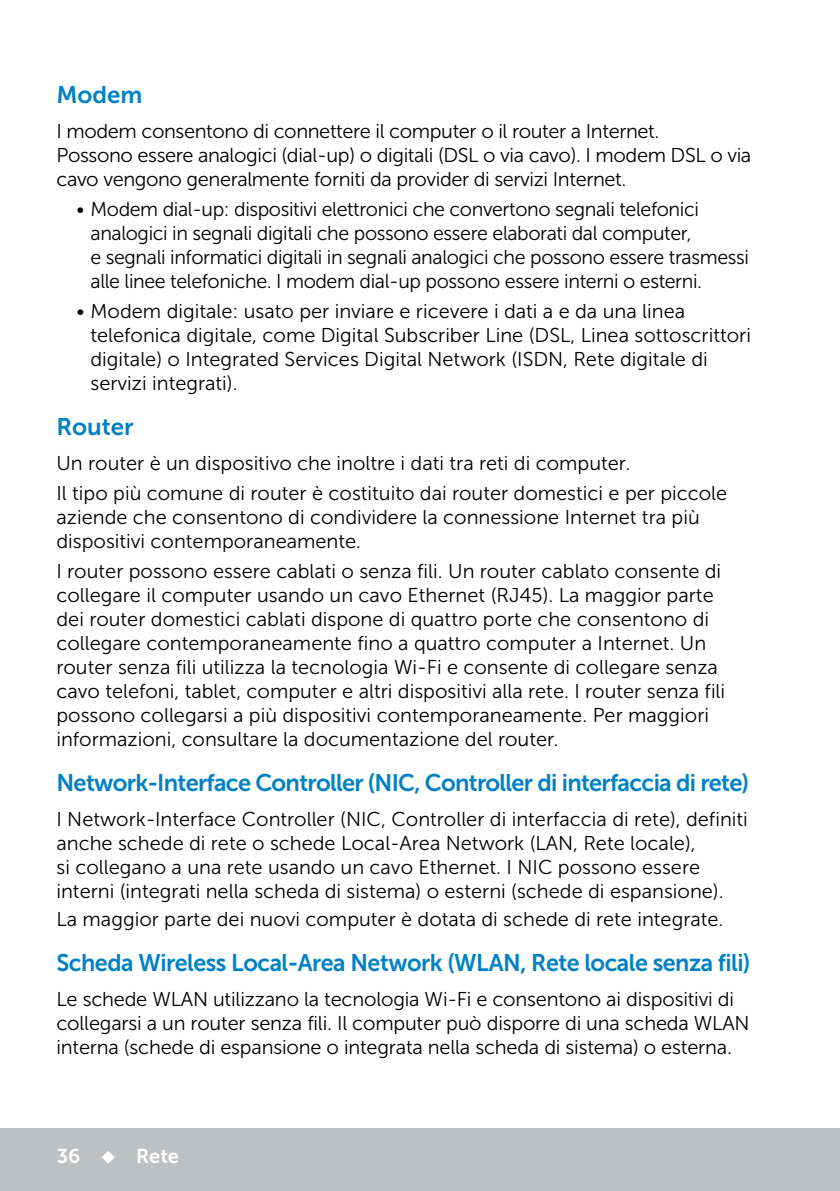
<style>
.page{position:relative;width:840px;height:1191px;background:#fff}
.page>*{position:absolute;margin:0;border:0;box-sizing:border-box;transform-origin:0 0}
.Head2{font:24px "Museo Sans For Dell 700";letter-spacing:-.02em;color:#0081c6}
.Paragraph{font:20px/24px "Museo Sans For Dell 300";color:#000}
.Paragraph-2{font:20px/24px "Museo Sans For Dell 300";letter-spacing:-.02em;color:#000}
.t1{font:20px "Museo Sans For Dell 700";color:#fff}
</style>
<div class="page">
<div style="left:0;top:1128px;width:839px;height:63px;background:#bec0c2"></div>
<p class="Head2" style="left:56px;top:81px;width:87px">Modem</p>
<p class="Paragraph-2" style="left:56px;top:120px;width:696px">I modem consentono di connettere il computer o il router a Internet.<br>Possono essere analogici (dial-up) o digitali (DSL o via cavo). I modem DSL o via cavo vengono generalmente forniti da provider di servizi Internet.</p>
<p class="Paragraph-2" style="left:90px;top:197px;width:659px;text-indent:-14px">• Modem dial-up: dispositivi elettronici che convertono segnali telefonici analogici in segnali digitali che possono essere elaborati dal computer,<br>e segnali informatici digitali in segnali analogici che possono essere trasmessi alle linee telefoniche. I modem dial-up possono essere interni o esterni.</p>
<p class="Paragraph" style="left:90px;top:299px;width:661px;text-indent:-14px">• Modem digitale: usato per inviare e ricevere i dati a e da una linea telefonica digitale, come Digital Subscriber Line (DSL, Linea sottoscrittori digitale) o Integrated Services Digital Network (ISDN, Rete digitale di servizi integrati).</p>
<p class="Head2" style="left:56px;top:413px;width:79px">Router</p>
<p class="Paragraph" style="left:56px;top:451px;width:575px">Un router è un dispositivo che inoltre i dati tra reti di computer.</p>
<p class="Paragraph" style="left:56px;top:481px;width:672px">Il tipo più comune di router è costituito dai router domestici e per piccole aziende che consentono di condividere la connessione Internet tra più dispositivi contemporaneamente.</p>
<p class="Paragraph" style="left:56px;top:559px;width:670px">I router possono essere cablati o senza fili. Un router cablato consente di collegare il computer usando un cavo Ethernet (RJ45). La maggior parte dei router domestici cablati dispone di quattro porte che consentono di collegare contemporaneamente fino a quattro computer a Internet. Un router senza fili utilizza la tecnologia Wi‑ Fi e consente di collegare senza cavo telefoni, tablet, computer e altri dispositivi alla rete. I router senza fili possono collegarsi a più dispositivi contemporaneamente. Per maggiori informazioni, consultare la documentazione del router.</p>
<p class="Head2" style="left:56px;top:769px;width:693px">Network‑Interface Controller (NIC, Controller di interfaccia di rete)</p>
<p class="Paragraph" style="left:56px;top:807px;width:692px">I Network‑ Interface Controller (NIC, Controller di interfaccia di rete), definiti anche schede di rete o schede Local‑Area Network (LAN, Rete locale),<br>si collegano a una rete usando un cavo Ethernet. I NIC possono essere interni (integrati nella scheda di sistema) o esterni (schede di espansione).</p>
<p class="Paragraph" style="left:56px;top:907px;width:668px">La maggior parte dei nuovi computer è dotata di schede di rete integrate.</p>
<p class="Head2" style="left:56px;top:949px;width:695px">Scheda Wireless Local‑Area Network (WLAN, Rete locale senza fili)</p>
<p class="Paragraph" style="left:56px;top:987px;width:694px">Le schede WLAN utilizzano la tecnologia Wi‑ Fi e consentono ai dispositivi di collegarsi a un router senza fili. Il computer può disporre di una scheda WLAN interna (schede di espansione o integrata nella scheda di sistema) o esterna.</p>
<p class="t1" style="left:57px;top:1144px;width:124px">36 ◆ Rete</p>
</div>
